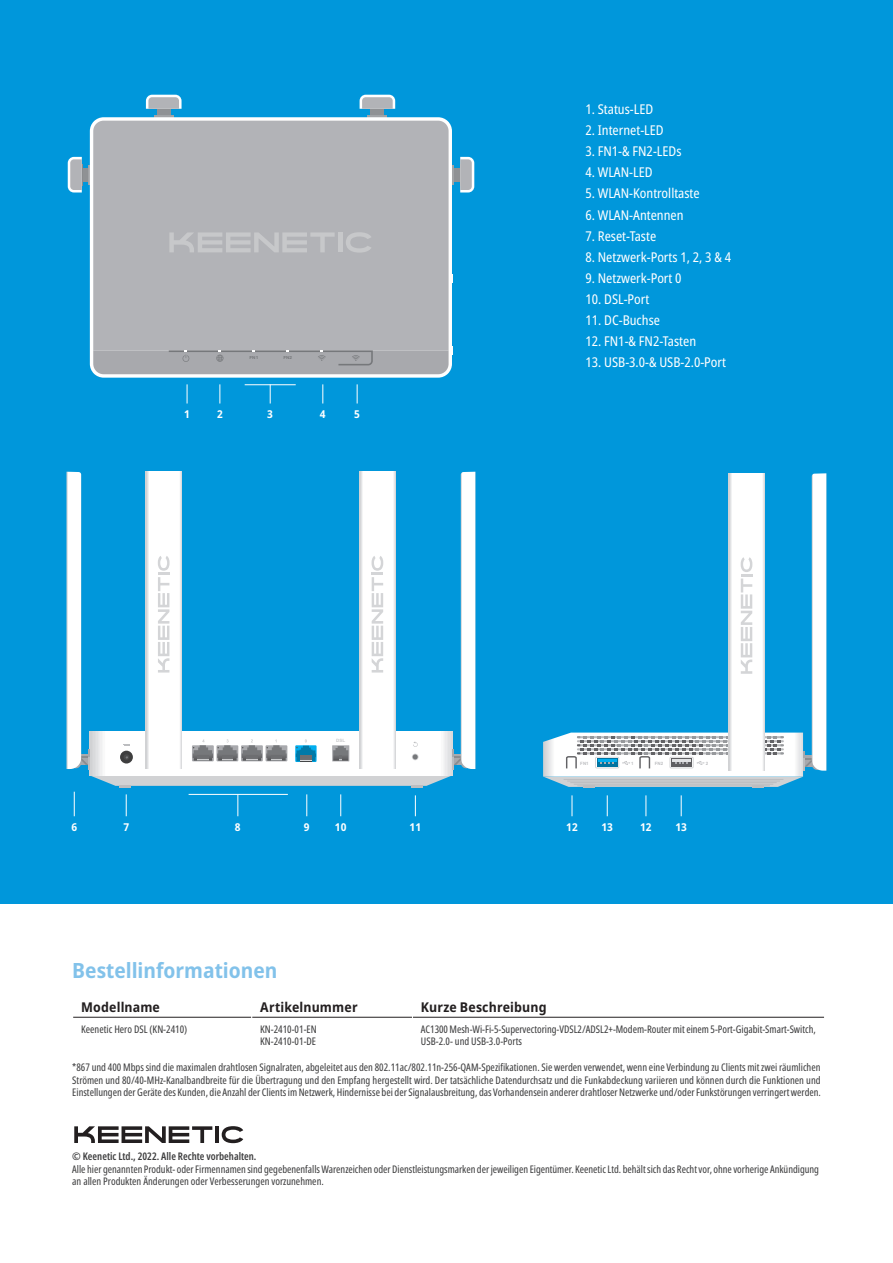
<style>
.page{position:relative;width:893px;height:1263px;background:#fff}
.page>*{position:absolute;margin:0;border:0;box-sizing:border-box;transform-origin:0 0}
.t1{font:700 semi-condensed 21px "Noto Sans";color:#82c2ea}
.t2{font:condensed 13.5px "Noto Sans";color:#fff}
.t3{font:700 semi-condensed 13.5px "Noto Sans";letter-spacing:.01em;color:#231f20}
.t4{font:700 semi-condensed 10.8px "Noto Sans";color:#fff}
.t5{font:extra-condensed 10.5px/12.6px "Noto Sans";color:#3e3e3f}
.t6{font:600 extra-condensed 10.5px "Noto Sans";color:#3e3e3f}
.t7{font:700 4.5px "Arial";color:#bcbdc0}
.t8{font:700 4.5px "Arial";color:#c7c8ca}
.t9{font:700 4.2px "Arial";color:#76787b;scale:1.12 1}
</style>
<div class="page">
<div style="left:0;top:0;width:893px;height:903px;background:#0097db"></div>
<hr style="left:73px;top:1017px;width:178px;height:1px;background:#231f20">
<hr style="left:252px;top:1017px;width:160px;height:1px;background:#231f20">
<hr style="left:413px;top:1017px;width:411px;height:1px;background:#231f20">
<hr style="left:215px;top:1126px;width:4px;height:17px;background:#231f20">
<svg style="left:74px;top:1126px;width:138px;height:17px"></svg>
<svg style="left:222px;top:1126px;width:21px;height:17px"></svg>
<svg style="left:90px;top:731px;width:362px;height:44px;background:#fafbfb"></svg>
<svg style="left:90px;top:775px;width:362px;height:13px"></svg>
<svg style="left:452px;top:472px;width:23px;height:297px"></svg>
<svg style="left:66px;top:472px;width:24px;height:297px"></svg>
<div style="left:146px;top:472px;width:35px;height:297px;background:linear-gradient(to bottom,#fefefe,#fefefe)"></div>
<svg style="left:158px;top:556px;width:12px;height:116px"></svg>
<div style="left:360px;top:472px;width:35px;height:297px;background:#fff"></div>
<svg style="left:372px;top:556px;width:11px;height:116px"></svg>
<svg style="left:124px;top:744px;width:6px;height:2px"></svg>
<div style="left:120px;top:751px;width:13px;height:12px;background:#3e3e3f;border-radius:50%"></div>
<svg style="left:124px;top:755px;width:5px;height:5px"></svg>
<svg style="left:413px;top:754px;width:5px;height:5px"></svg>
<svg style="left:413px;top:741px;width:5px;height:6px"></svg>
<svg style="left:295px;top:739px;width:22px;height:23px"></svg>
<svg style="left:332px;top:745px;width:17px;height:16px"></svg>
<svg style="left:192px;top:739px;width:95px;height:22px;background:#adaeb0"></svg>
<div style="left:370px;top:109px;width:14px;height:7px;background:#8f9194"></div>
<svg style="left:360px;top:95px;width:35px;height:14px"></svg>
<hr style="left:368px;top:115px;width:19px;height:3px;background:#a1a3a6">
<div style="left:157px;top:109px;width:14px;height:7px;background:#8f9194"></div>
<svg style="left:146px;top:95px;width:36px;height:14px"></svg>
<hr style="left:154px;top:115px;width:19px;height:3px;background:#a1a3a6">
<div style="left:82px;top:168px;width:7px;height:14px;background:#8f9194"></div>
<svg style="left:68px;top:157px;width:14px;height:35px"></svg>
<hr style="left:88px;top:165px;width:3px;height:19px;background:#a1a3a6">
<div style="left:453px;top:168px;width:7px;height:14px;background:#8f9194"></div>
<svg style="left:460px;top:157px;width:14px;height:35px"></svg>
<hr style="left:451px;top:165px;width:3px;height:19px;background:#a1a3a6">
<svg style="left:90px;top:117px;width:362px;height:261px;background:#e6f2f8"></svg>
<div style="left:93px;top:121px;width:356px;height:225px;background:#b2b3b7"></div>
<hr style="left:338px;top:232px;width:4px;height:20px;background:#c7c8ca">
<svg style="left:169px;top:232px;width:166px;height:20px;background:#bcbdc0"></svg>
<svg style="left:346px;top:232px;width:26px;height:21px"></svg>
<svg style="left:450px;top:274px;width:3px;height:8px"></svg>
<svg style="left:93px;top:346px;width:360px;height:28px;background:#a8aaae"></svg>
<svg style="left:543px;top:473px;width:283px;height:315px"></svg>
<hr style="left:245px;top:384px;width:51px;height:1px;background:#fff">
<hr style="left:189px;top:794px;width:99px;height:1px;background:#fff">
<svg style="left:74px;top:792px;width:1px;height:24px"></svg>
<svg style="left:126px;top:794px;width:1px;height:22px"></svg>
<svg style="left:237px;top:794px;width:1px;height:22px"></svg>
<svg style="left:607px;top:795px;width:1px;height:21px"></svg>
<svg style="left:681px;top:795px;width:1px;height:21px"></svg>
<svg style="left:572px;top:795px;width:1px;height:21px"></svg>
<svg style="left:646px;top:795px;width:1px;height:21px"></svg>
<svg style="left:415px;top:795px;width:1px;height:21px"></svg>
<svg style="left:187px;top:384px;width:1px;height:19px"></svg>
<svg style="left:306px;top:794px;width:1px;height:22px"></svg>
<svg style="left:340px;top:794px;width:1px;height:22px"></svg>
<svg style="left:219px;top:384px;width:1px;height:19px"></svg>
<svg style="left:270px;top:384px;width:1px;height:19px"></svg>
<svg style="left:322px;top:384px;width:1px;height:19px"></svg>
<svg style="left:357px;top:384px;width:1px;height:19px"></svg>
<p class="t4" style="left:184px;top:406px;width:7px">1</p>
<p class="t9" style="left:249px;top:355px;width:9px">FN1</p>
<p class="t9" style="left:283px;top:355px;width:9px">FN2</p>
<p class="t4" style="left:217px;top:406px;width:7px">2</p>
<p class="t4" style="left:267px;top:406px;width:7px">3</p>
<p class="t4" style="left:320px;top:406px;width:7px">4</p>
<p class="t4" style="left:354px;top:406px;width:7px">5</p>
<p class="t8" style="left:336px;top:737px;width:11px">DSL</p>
<p class="t2" style="left:585px;top:100px;width:69px">1. Status-LED</p>
<p class="t2" style="left:585px;top:121px;width:80px">2. Internet-LED</p>
<p class="t2" style="left:585px;top:142px;width:98px">3. FN1-&amp; FN2-LEDs</p>
<p class="t2" style="left:585px;top:163px;width:69px">4. WLAN-LED</p>
<p class="t2" style="left:585px;top:184px;width:116px">5. WLAN-Kontrolltaste</p>
<p class="t2" style="left:585px;top:206px;width:100px">6. WLAN-Antennen</p>
<p class="t2" style="left:585px;top:227px;width:72px">7. Reset-Taste</p>
<p class="t2" style="left:585px;top:248px;width:147px">8. Netzwerk-Ports 1, 2, 3 &amp; 4</p>
<p class="t2" style="left:585px;top:269px;width:98px">9. Netzwerk-Port 0</p>
<p class="t2" style="left:585px;top:290px;width:66px">10. DSL-Port</p>
<p class="t2" style="left:585px;top:311px;width:76px">11. DC-Buchse</p>
<p class="t2" style="left:585px;top:332px;width:112px">12. FN1-&amp; FN2-Tasten</p>
<p class="t2" style="left:585px;top:353px;width:142px">13. USB-3.0-&amp; USB-2.0-Port</p>
<p class="t7" style="left:580px;top:760px;width:10px">FN1</p>
<p class="t7" style="left:631px;top:760px;width:4px">1</p>
<p class="t7" style="left:655px;top:760px;width:10px">FN2</p>
<p class="t7" style="left:706px;top:760px;width:4px">2</p>
<p class="t4" style="left:71px;top:819px;width:7px">6</p>
<p class="t4" style="left:123px;top:819px;width:7px">7</p>
<p class="t4" style="left:235px;top:819px;width:7px">8</p>
<p class="t4" style="left:304px;top:819px;width:7px">9</p>
<p class="t4" style="left:335px;top:819px;width:13px">10</p>
<p class="t4" style="left:410px;top:819px;width:13px">11</p>
<p class="t4" style="left:566px;top:819px;width:13px">12</p>
<p class="t4" style="left:601px;top:819px;width:13px">13</p>
<p class="t4" style="left:640px;top:819px;width:13px">12</p>
<p class="t4" style="left:675px;top:819px;width:13px">13</p>
<h1 class="t1" style="left:72px;top:955px;width:207px">Bestellinformationen</h1>
<p class="t3" style="left:81px;top:997px;width:80px">Modellname</p>
<p class="t3" style="left:260px;top:997px;width:99px">Artikelnummer</p>
<p class="t3" style="left:421px;top:997px;width:127px">Kurze Beschreibung</p>
<p class="t5" style="left:81px;top:1023px;width:108px">Keenetic Hero DSL (KN-2410)</p>
<p class="t5" style="left:260px;top:1023px;width:58px">KN-2410-01-EN<br>KN-2410-01-DE</p>
<p class="t5" style="left:421px;top:1023px;width:396px">AC1300 Mesh-Wi-Fi-5-Supervectoring-VDSL2/ADSL2+-Modem-Router mit einem 5-Port-Gigabit-Smart-Switch,<br>USB-2.0- und USB-3.0-Ports</p>
<p class="t5" style="left:72px;top:1061px;width:750px;text-align:justify">*867 und 400 Mbps sind die maximalen drahtlosen Signalraten, abgeleitet aus den 802.11ac/802.11n-256-QAM-Spezifikationen. Sie werden verwendet, wenn eine Verbindung zu Clients mit zwei räumlichen Strömen und 80/40-MHz-Kanalbandbreite für die Übertragung und den Empfang hergestellt wird. Der tatsächliche Datendurchsatz und die Funkabdeckung variieren und können durch die Funktionen und Einstellungen der Geräte des Kunden, die Anzahl der Clients im Netzwerk, Hindernisse bei der Signalausbreitung, das Vorhandensein anderer drahtloser Netzwerke und/oder Funkstörungen verringert werden.</p>
<p class="t6" style="left:72px;top:1149px;width:186px">© Keenetic Ltd., 2022. Alle Rechte vorbehalten.</p>
<p class="t5" style="left:72px;top:1163px;width:748px">Alle hier genannten Produkt- oder Firmennamen sind gegebenenfalls Warenzeichen oder Dienstleistungsmarken der jeweiligen Eigentümer. Keenetic Ltd. behält sich das Recht vor, ohne vorherige Ankündigung an allen Produkten Änderungen oder Verbesserungen vorzunehmen.</p>
</div>
